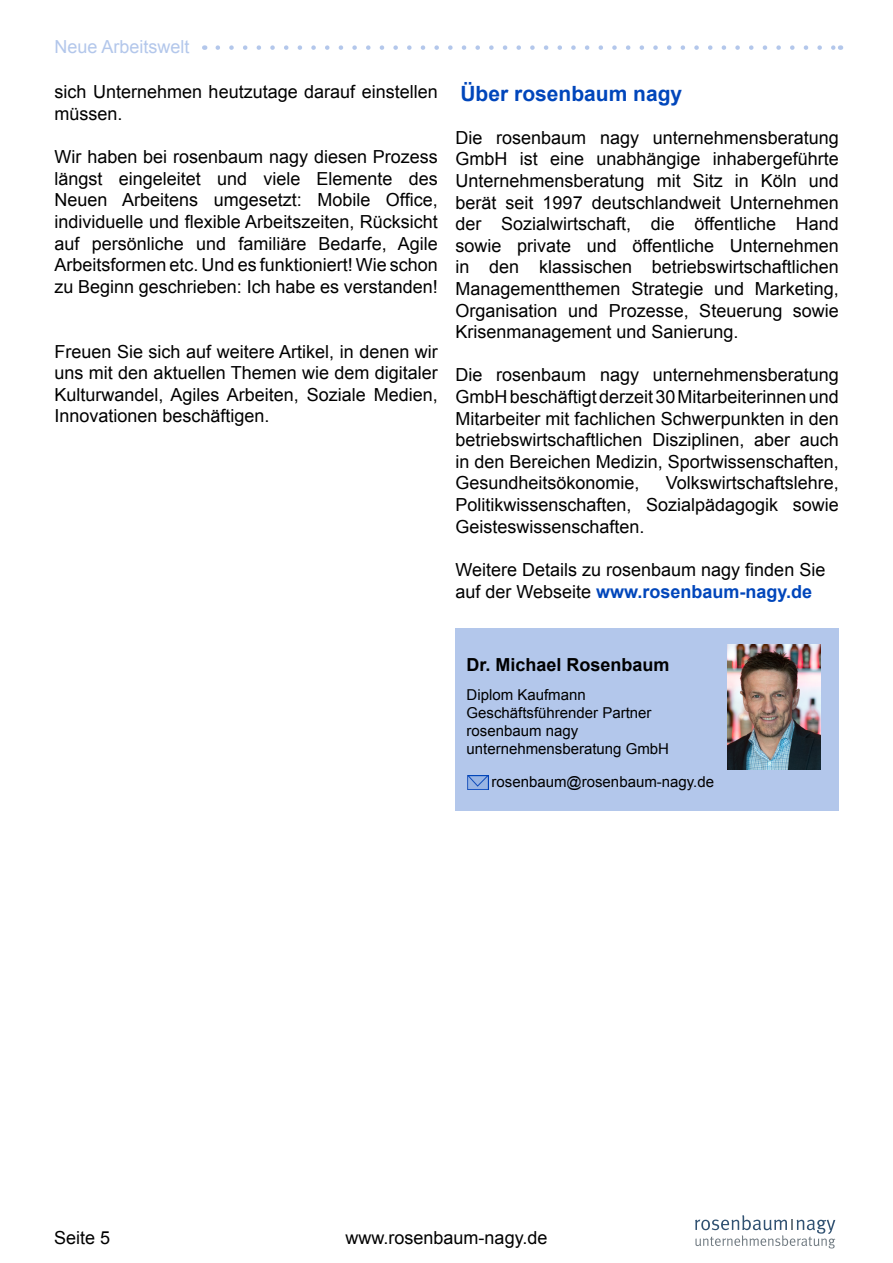
<style>
.page{position:relative;width:893px;height:1263px;background:#fff}
.page>*{position:absolute;margin:0;border:0;box-sizing:border-box;transform-origin:0 0}
.t1{font:700 21px "Arial";color:#0046bb}
.t2{font:18px/21.6px "Arial";color:#000;text-align:justify}
.t3{font:700 18px "Arial";color:#000}
.t4{font:18px "Arial";color:#b3c7eb}
.t5{font:15px "Arial";color:#000}
.s1{font-weight:700;color:#0046bb}
</style>
<div class="page">
<svg style="left:695px;top:1215px;width:140px;height:33px"></svg>
<svg style="left:218px;top:45px;width:615px;height:5px"></svg>
<div style="left:455px;top:628px;width:384px;height:182px;background:#b3c7eb"></div>
<img style="left:468px;top:775px;width:21px;height:14px">
<img style="left:727px;top:644px;width:93px;height:126px">
<p class="t4" style="left:54px;top:35px;width:137px">Neue Arbeitswelt</p>
<p class="t2" style="left:54px;top:82px;width:385px">sich Unternehmen heutzutage darauf einstellen müssen.</p>
<p class="t2" style="left:54px;top:146px;width:385px">Wir haben bei rosenbaum nagy diesen Prozess längst eingeleitet und viele Elemente des Neuen Arbeitens umgesetzt: Mobile Office, individuelle und flexible Arbeitszeiten, Rücksicht auf persönliche und familiäre Bedarfe, Agile Arbeitsformen etc. Und es funktioniert! Wie schon zu Beginn geschrieben: Ich habe es verstanden!</p>
<p class="t2" style="left:54px;top:341px;width:385px">Freuen Sie sich auf weitere Artikel, in denen wir uns mit den aktuellen Themen wie dem digitaler Kulturwandel, Agiles Arbeiten, Soziale Medien, Innovationen beschäftigen.</p>
<p class="t1" style="left:460px;top:79px;width:223px">Über rosenbaum nagy</p>
<p class="t2" style="left:455px;top:127px;width:385px">Die rosenbaum nagy unternehmensberatung GmbH ist eine unabhängige inhabergeführte Unternehmensberatung mit Sitz in Köln und berät seit 1997 deutschlandweit Unternehmen der Sozialwirtschaft, die öffentliche Hand sowie private und öffentliche Unternehmen in den klassischen betriebswirtschaftlichen Managementthemen Strategie und Marketing, Organisation und Prozesse, Steuerung sowie Krisenmanagement und Sanierung.</p>
<p class="t2" style="left:455px;top:364px;width:385px">Die rosenbaum nagy unternehmensberatung GmbH beschäftigt derzeit 30 Mitarbeiterinnen und Mitarbeiter mit fachlichen Schwerpunkten in den betriebswirtschaftlichen Disziplinen, aber auch in den Bereichen Medizin, Sportwissenschaften, Gesundheitsökonomie,</p>
<p class="t2" style="left:455px;top:472px;width:385px;text-indent:210px">Volkswirtschaftslehre, Politikwissenschaften, Sozialpädagogik sowie Geisteswissenschaften.</p>
<p class="t2" style="left:455px;top:559px;width:371px">Weitere Details zu rosenbaum nagy finden Sie auf der Webseite <span class="s1">www.rosenbaum-nagy.de</span></p>
<p class="t3" style="left:466px;top:653px;width:205px">Dr. Michael Rosenbaum</p>
<p class="t5" style="left:466px;top:685px;width:121px">Diplom Kaufmann</p>
<p class="t5" style="left:466px;top:703px;width:187px">Geschäftsführender Partner</p>
<p class="t5" style="left:466px;top:721px;width:113px">rosenbaum nagy</p>
<p class="t5" style="left:466px;top:739px;width:204px">unternehmensberatung GmbH</p>
<p class="t5" style="left:492px;top:772px;width:224px">rosenbaum@rosenbaum-nagy.de</p>
<p class="t2" style="left:54px;top:1227px;width:58px">Seite 5</p>
<p class="t2" style="left:346px;top:1227px;width:203px">www.rosenbaum-nagy.de</p>
</div>
